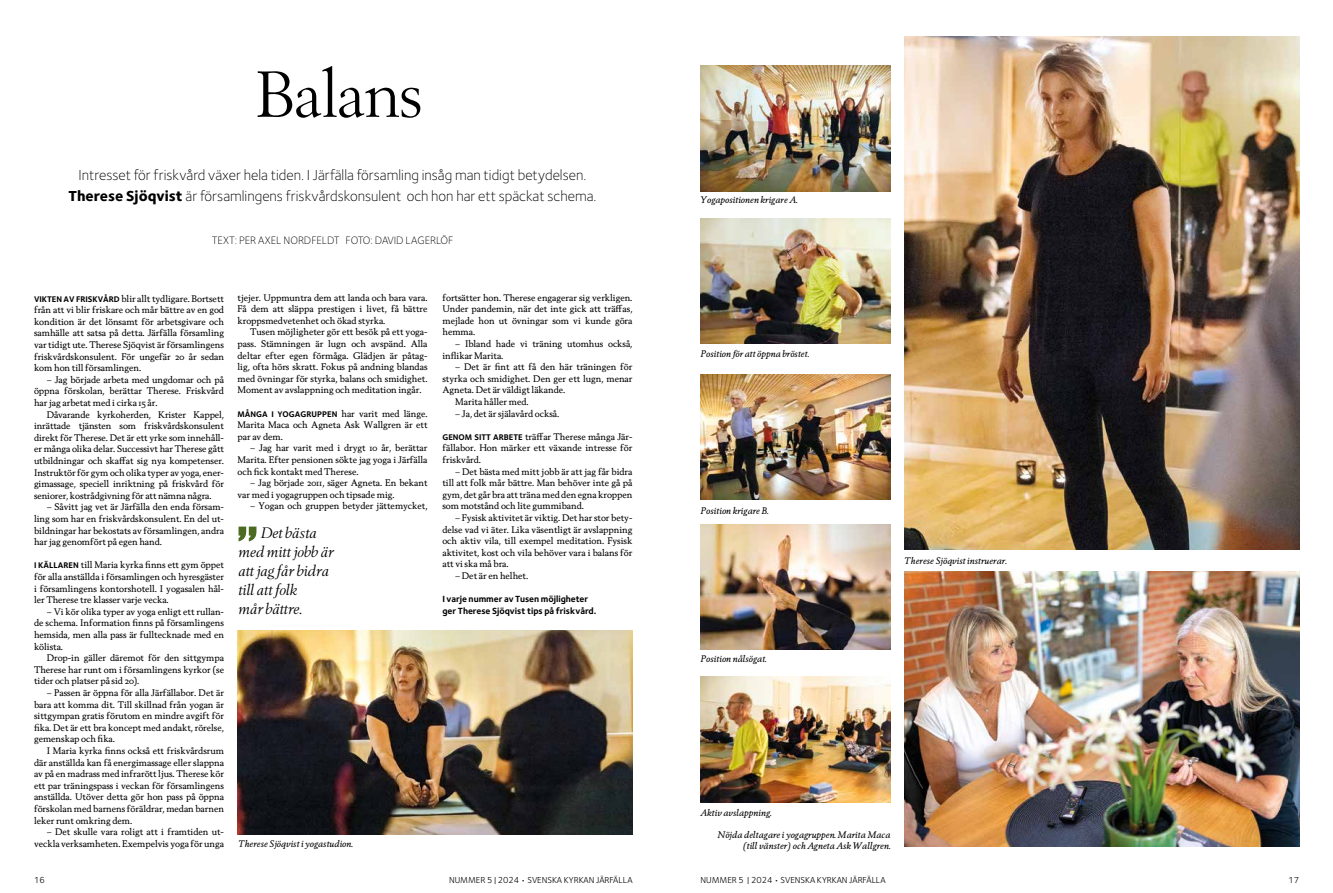
<style>
.page{position:relative;width:1333px;height:893px;background:#fff}
.page>*{position:absolute;margin:0;border:0;box-sizing:border-box;transform-origin:0 0}
.t1{font:64.6px "Berling Nova Display Pro";letter-spacing:-.01em;color:#000}
.t2{font:58px "Impact";color:#4b6b21}
.t3{font:300 15px/21px "Foundry Sterling";color:#000;text-align:center}
.t4{font:italic 15px/19px "Berling Nova Display Pro";letter-spacing:-.005em;color:#000}
.t5{font:300 11.1px "Foundry Sterling";color:#000}
.t6{font:9.2px/11.6px "Berling Nova Text Pro";letter-spacing:-.005em;color:#000;text-align:justify}
.t7{font:italic 9.2px/11.6px "Berling Nova Text Pro";letter-spacing:-.005em;color:#000;text-align:right}
.t8{font:700 9.2px/11.6px "Foundry Sterling";letter-spacing:-.005em;color:#000}
.t9{font:9px "Foundry Sterling";color:#000}
.t10{font:700 8.5px "Foundry Sterling";color:#000}
.s1{font-weight:800}
.s2{font-family:"Foundry Sterling";font-weight:700;font-size:8.5px}
.s3{font-family:"Berling Nova Text Pro";font-weight:400;font-size:9.2px}
</style>
<div class="page">
<img style="left:904px;top:37px;width:394px;height:513px">
<img style="left:237px;top:631px;width:395px;height:204px">
<img style="left:700px;top:677px;width:190px;height:125px">
<img style="left:904px;top:571px;width:394px;height:276px">
<img style="left:700px;top:524px;width:190px;height:126px">
<img style="left:700px;top:374px;width:190px;height:126px">
<img style="left:700px;top:66px;width:190px;height:125px">
<img style="left:700px;top:218px;width:190px;height:126px">
<h1 class="t1" style="left:256px;top:55px;width:168px">Balans</h1>
<h3 class="t3" style="left:69px;top:165px;width:529px">Intresset för friskvård växer hela tiden. I Järfälla församling insåg man tidigt betydelsen.<br><span class="s1">Therese Sjöqvist</span> är församlingens friskvårdskonsulent och hon har ett späckat schema.</h3>
<p class="t5" style="left:212px;top:234px;width:243px">TEXT: PER AXEL NORDFELDT FOTO: DAVID LAGERLÖF</p>
<p class="t6" style="left:34px;top:292px;width:191px"><span class="s2">VIKTEN AV FRISKVÅRD</span> blir allt tydligare. Bortsett från att vi blir friskare och mår bättre av en god kondition är det lönsamt för arbetsgivare och samhälle att satsa på detta. Järfälla församling var tidigt ute. Therese Sjöqvist är församlingens friskvårdskonsulent. För ungefär 20 år sedan kom hon till församlingen.</p>
<p class="t6" style="left:34px;top:373px;width:191px;text-indent:13px">– Jag började arbeta med ungdomar och på öppna förskolan, berättar Therese. Friskvård har jag arbetat med i cirka 15 år.</p>
<p class="t6" style="left:34px;top:408px;width:191px;text-indent:13px">Dåvarande kyrkoherden, Krister Kappel, inrättade tjänsten som friskvårdskonsulent direkt för Therese. Det är ett yrke som innehåll&shy;er många olika delar. Successivt har Therese gått utbildningar och skaffat sig nya kompetenser.<br>Instruktör för gym och olika typer av yoga, ener&shy;gimassage, speciell inriktning på friskvård för seniorer, kostrådgivning för att nämna några.</p>
<p class="t6" style="left:34px;top:501px;width:191px;text-indent:13px">– Såvitt jag vet är Järfälla den enda försam&shy;ling som har en friskvårdskonsulent. En del ut&shy;bildningar har bekostats av församlingen, andra har jag genomfört på egen hand.</p>
<p class="t6" style="left:34px;top:559px;width:191px"><span class="s2">I KÄLLAREN</span> till Maria kyrka finns ett gym öppet för alla anställda i församlingen och hyresgäster i församlingens kontorshotell. I yogasalen hål&shy;ler Therese tre klasser varje vecka.</p>
<p class="t6" style="left:34px;top:605px;width:191px;text-indent:13px">– Vi kör olika typer av yoga enligt ett rullan&shy;de schema. Information finns på församlingens hemsida, men alla pass är fulltecknade med en kölista.</p>
<p class="t6" style="left:34px;top:652px;width:191px;text-indent:13px">Drop-in gäller däremot för den sittgympa Therese har runt om i församlingens kyrkor (se tider och platser på sid 20).</p>
<p class="t6" style="left:34px;top:687px;width:191px;text-indent:13px">– Passen är öppna för alla Järfällabor. Det är bara att komma dit. Till skillnad från yogan är sittgympan gratis förutom en mindre avgift för fika. Det är ett bra koncept med andakt, rörelse, gemenskap och fika.</p>
<p class="t6" style="left:34px;top:745px;width:191px;text-indent:13px">I Maria kyrka finns också ett friskvårdsrum där anställda kan få energimassage eller slappna av på en madrass med infrarött ljus. Therese kör ett par träningspass i veckan för församlingens anställda. Utöver detta gör hon pass på öppna förskolan med barnens föräldrar, medan barnen leker runt omkring dem.</p>
<p class="t6" style="left:34px;top:826px;width:191px;text-align:right">– Det skulle vara roligt att i framtiden ut&shy;veckla verksamheten. Exempelvis yoga för unga</p>
<p class="t6" style="left:237px;top:291px;width:191px">tjejer. Uppmuntra dem att landa och bara vara.<br>Få dem att släppa prestigen i livet, få bättre kroppsmedvetenhet och ökad styrka.</p>
<p class="t6" style="left:237px;top:326px;width:191px;text-indent:13px">Tusen möjligheter gör ett besök på ett yoga&shy;pass. Stämningen är lugn och avspänd. Alla deltar efter egen förmåga. Glädjen är påtag&shy;lig, ofta hörs skratt. Fokus på andning blandas med övningar för styrka, balans och smidighet.<br>Moment av avslappning och meditation ingår.</p>
<p class="t10" style="left:237px;top:409px;width:191px">MÅNGA I YOGAGRUPPEN <span class="s3">har varit med länge.</span></p>
<p class="t6" style="left:237px;top:419px;width:191px">Marita Maca och Agneta Ask Wallgren är ett par av dem.</p>
<p class="t6" style="left:237px;top:442px;width:191px;text-indent:13px">– Jag har varit med i drygt 10 år, berättar Marita. Efter pensionen sökte jag yoga i Järfälla och fick kontakt med Therese.</p>
<p class="t6" style="left:237px;top:477px;width:191px;text-indent:13px">– Jag började 2011, säger Agneta. En bekant var med i yogagruppen och tipsade mig.</p>
<p class="t6" style="left:250px;top:500px;width:179px">– Yogan och gruppen betyder jättemycket,</p>
<h2 class="t2" style="left:237px;top:505px;width:22px">”</h2>
<h3 class="t4" style="left:238px;top:524px;width:97px;text-indent:22px">Det bästa med mitt jobb är att jag får bidra till att folk<br>mår bättre.</h3>
<p class="t7" style="left:238px;top:838px;width:116px">Therese Sjöqvist i yogastudion.</p>
<p class="t6" style="left:442px;top:291px;width:191px">fortsätter hon. Therese engagerar sig verkligen.<br>Under pandemin, när det inte gick att träffas, mejlade hon ut övningar som vi kunde göra hemma.</p>
<p class="t6" style="left:442px;top:338px;width:191px;text-indent:13px">– Ibland hade vi träning utomhus också, inflikar Marita.</p>
<p class="t6" style="left:455px;top:361px;width:179px">– Det är fint att få den här träningen för</p>
<p class="t6" style="left:442px;top:372px;width:191px">styrka och smidighet. Den ger ett lugn, menar</p>
<p class="t6" style="left:442px;top:384px;width:124px">Agneta. Det är väldigt läkande.</p>
<p class="t6" style="left:455px;top:396px;width:75px">Marita håller med.</p>
<p class="t6" style="left:455px;top:407px;width:105px">– Ja, det är själavård också.</p>
<p class="t6" style="left:442px;top:430px;width:191px"><span class="s2">GENOM SITT ARBETE</span> träffar Therese många Jär&shy;fällabor. Hon märker ett växande intresse för friskvård.</p>
<p class="t6" style="left:442px;top:465px;width:191px;text-indent:13px">– Det bästa med mitt jobb är att jag får bidra till att folk mår bättre. Man behöver inte gå på gym, det går bra att träna med den egna kroppen som motstånd och lite gummiband.</p>
<p class="t6" style="left:442px;top:512px;width:191px;text-indent:13px">– Fysisk aktivitet är viktig. Det har stor bety&shy;delse vad vi äter. Lika väsentligt är avslappning och aktiv vila, till exempel meditation. Fysisk aktivitet, kost och vila behöver vara i balans för att vi ska må bra.</p>
<p class="t6" style="left:455px;top:570px;width:75px">– Det är en helhet.</p>
<p class="t8" style="left:442px;top:594px;width:155px">I varje nummer av Tusen möjligheter ger Therese Sjöqvist tips på friskvård.</p>
<p class="t7" style="left:700px;top:194px;width:98px">Yogapositionen krigare A.</p>
<p class="t7" style="left:700px;top:348px;width:110px">Position för att öppna bröstet.</p>
<p class="t7" style="left:700px;top:505px;width:70px">Position krigare B.</p>
<p class="t7" style="left:700px;top:653px;width:68px">Position nålsögat.</p>
<p class="t7" style="left:904px;top:555px;width:104px">Therese Sjöqvist instruerar.</p>
<p class="t7" style="left:700px;top:807px;width:73px">Aktiv avslappning.</p>
<p class="t7" style="left:717px;top:829px;width:175px">Nöjda deltagare i yogagruppen. Marita Maca (till vänster) och Agneta Ask Wallgren.</p>
<p class="t9" style="left:34px;top:875px;width:12px">16</p>
<p class="t9" style="left:449px;top:875px;width:185px">NUMMER 5 | 2024 • SVENSKA KYRKAN JÄRFÄLLA</p>
<p class="t9" style="left:700px;top:875px;width:187px">NUMMER 5 | 2024 • SVENSKA KYRKAN JÄRFÄLLA</p>
<p class="t9" style="left:1288px;top:875px;width:12px">17</p>
</div>
